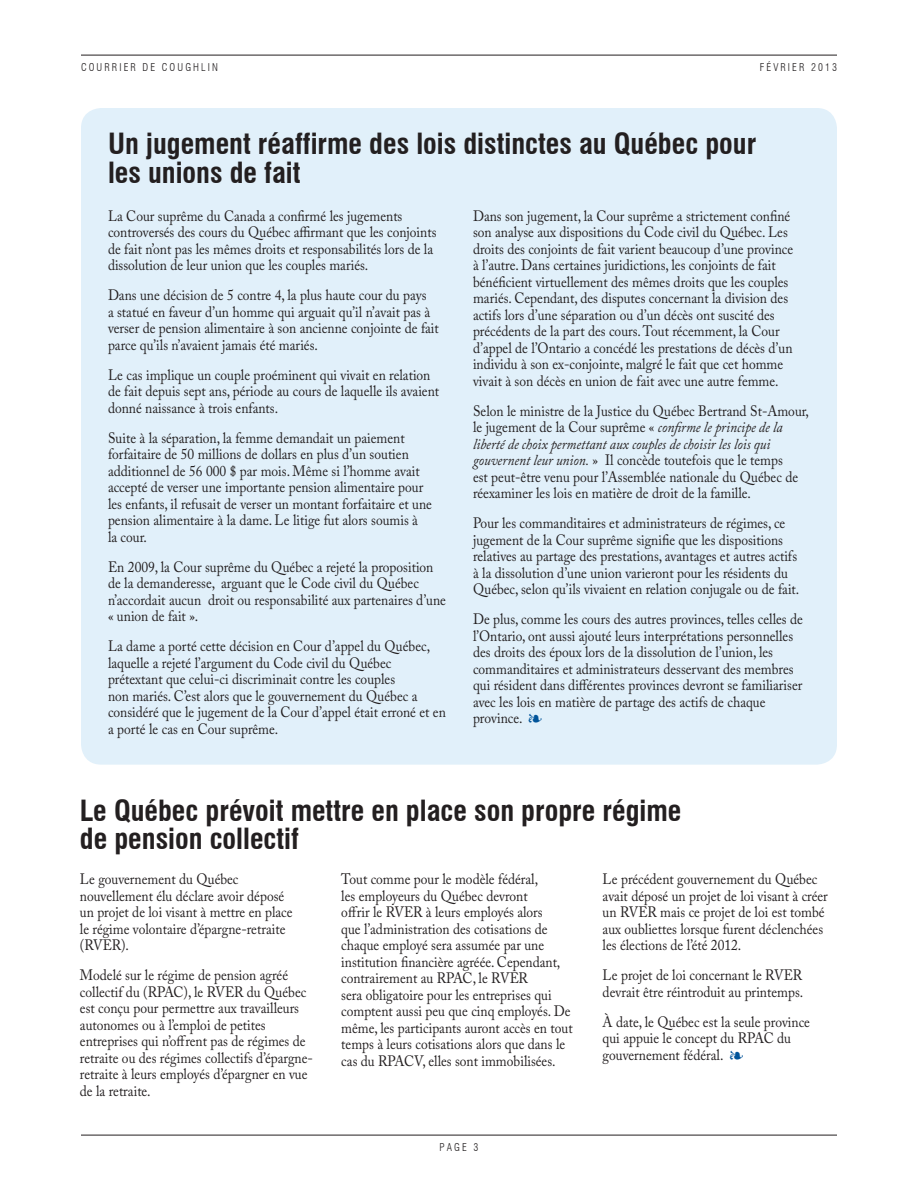
<style>
.page{position:relative;width:918px;height:1188px;background:#fff}
.page>*{position:absolute;margin:0;border:0;box-sizing:border-box;transform-origin:0 0}
.t1{font:700 condensed 28.5px/28.5px "Swiss 721 BT";color:#231f20}
.t2{font:15px/16.5px "Adobe Caslon Pro";color:#231f20;scale:.9 1}
.t3{font:300 condensed 10.5px "Swiss 721 BT";letter-spacing:.2em;color:#231f20}
.s1{font-style:italic}
.s2{color:#01549a}
</style>
<div class="page">
<hr style="left:81px;top:1135px;width:756px;height:1px;background:#231f20">
<hr style="left:81px;top:55px;width:756px;height:1px;background:#231f20">
<div style="left:81px;top:108px;width:756px;height:657px;background:#e1f0fa;border-radius:20px"></div>
<p class="t3" style="left:81px;top:61px;width:138px">COURRIER DE COUGHLIN</p>
<p class="t3" style="left:760px;top:61px;width:28px">FÉVRIER</p>
<p class="t3" style="left:811px;top:61px;width:27px">2013</p>
<h1 class="t1" style="left:108px;top:130px;width:650px">Un jugement réaffirme des lois distinctes au Québec pour les unions de fait</h1>
<p class="t2" style="left:108px;top:208px;width:366px">La Cour suprême du Canada a confirmé les jugements controversés des cours du Québec affirmant que les conjoints de fait n’ont pas les mêmes droits et responsabilités lors de la dissolution de leur union que les couples mariés.</p>
<p class="t2" style="left:108px;top:287px;width:369px">Dans une décision de 5 contre 4, la plus haute cour du pays<br>a statué en faveur d’un homme qui arguait qu’il n’avait pas à verser de pension alimentaire à son ancienne conjointe de fait parce qu’ils n’avaient jamais été mariés.</p>
<p class="t2" style="left:108px;top:367px;width:370px">Le cas implique un couple proéminent qui vivait en relation de fait depuis sept ans, période au cours de laquelle ils avaient donné naissance à trois enfants.</p>
<p class="t2" style="left:108px;top:430px;width:362px">Suite à la séparation, la femme demandait un paiement forfaitaire de 50 millions de dollars en plus d’un soutien additionnel de 56 000 $ par mois. Même si l’homme avait accepté de verser une importante pension alimentaire pour les enfants, il refusait de verser un montant forfaitaire et une pension alimentaire à la dame. Le litige fut alors soumis à<br>la cour.</p>
<p class="t2" style="left:108px;top:559px;width:377px">En 2009, la Cour suprême du Québec a rejeté la proposition de la demanderesse, arguant que le Code civil du Québec n’accordait aucun droit ou responsabilité aux partenaires d’une « union de fait ».</p>
<p class="t2" style="left:108px;top:638px;width:377px">La dame a porté cette décision en Cour d’appel du Québec, laquelle a rejeté l’argument du Code civil du Québec prétextant que celui-ci discriminait contre les couples<br>non mariés. C’est alors que le gouvernement du Québec a considéré que le jugement de la Cour d’appel était erroné et en a porté le cas en Cour suprême.</p>
<p class="t2" style="left:473px;top:208px;width:357px">Dans son jugement, la Cour suprême a strictement confiné son analyse aux dispositions du Code civil du Québec. Les droits des conjoints de fait varient beaucoup d’une province à l’autre. Dans certaines juridictions, les conjoints de fait bénéficient virtuellement des mêmes droits que les couples mariés. Cependant, des disputes concernant la division des actifs lors d’une séparation ou d’un décès ont suscité des précédents de la part des cours. Tout récemment, la Cour d’appel de l’Ontario a concédé les prestations de décès d’un individu à son ex-conjointe, malgré le fait que cet homme vivait à son décès en union de fait avec une autre femme.</p>
<p class="t2" style="left:473px;top:403px;width:375px">Selon le ministre de la Justice du Québec Bertrand St-Amour, le jugement de la Cour suprême « <span class="s1">confirme le principe de la liberté de choix permettant aux couples de choisir les lois qui gouvernent leur union.</span> » Il concède toutefois que le temps<br>est peut-être venu pour l’Assemblée nationale du Québec de réexaminer les lois en matière de droit de la famille.</p>
<p class="t2" style="left:473px;top:515px;width:364px">Pour les commanditaires et administrateurs de régimes, ce jugement de la Cour suprême signifie que les dispositions relatives au partage des prestations, avantages et autres actifs à la dissolution d’une union varieront pour les résidents du Québec, selon qu’ils vivaient en relation conjugale ou de fait.</p>
<p class="t2" style="left:473px;top:611px;width:368px">De plus, comme les cours des autres provinces, telles celles de l’Ontario, ont aussi ajouté leurs interprétations personnelles des droits des époux lors de la dissolution de l’union, les commanditaires et administrateurs desservant des membres qui résident dans différentes provinces devront se familiariser avec les lois en matière de partage des actifs de chaque province. <span class="s2">▪</span></p>
<h1 class="t1" style="left:80px;top:796px;width:603px">Le Québec prévoit mettre en place son propre régime de pension collectif</h1>
<p class="t2" style="left:80px;top:871px;width:238px">Le gouvernement du Québec nouvellement élu déclare avoir déposé un projet de loi visant à mettre en place le régime volontaire d’épargne-retraite (RVER).</p>
<p class="t2" style="left:80px;top:967px;width:260px">Modelé sur le régime de pension agréé collectif du (RPAC), le RVER du Québec est conçu pour permettre aux travailleurs autonomes ou à l’emploi de petites entreprises qui n’offrent pas de régimes de retraite ou des régimes collectifs d’épargne&shy;retraite à leurs employés d’épargner en vue de la retraite.</p>
<p class="t2" style="left:341px;top:871px;width:259px">Tout comme pour le modèle fédéral,<br>les employeurs du Québec devront<br>offrir le RVER à leurs employés alors<br>que l’administration des cotisations de chaque employé sera assumée par une institution financière agréée. Cependant, contrairement au RPAC, le RVER<br>sera obligatoire pour les entreprises qui comptent aussi peu que cinq employés. De même, les participants auront accès en tout temps à leurs cotisations alors que dans le cas du RPACV, elles sont immobilisées.</p>
<p class="t2" style="left:603px;top:871px;width:252px">Le précédent gouvernement du Québec avait déposé un projet de loi visant à créer un RVER mais ce projet de loi est tombé aux oubliettes lorsque furent déclenchées les élections de l’été 2012.</p>
<p class="t2" style="left:603px;top:967px;width:224px">Le projet de loi concernant le RVER devrait être réintroduit au printemps.</p>
<p class="t2" style="left:603px;top:1013px;width:232px">À date, le Québec est la seule province qui appuie le concept du RPAC du gouvernement fédéral. <span class="s2">▪</span></p>
<p class="t3" style="left:440px;top:1141px;width:40px">PAGE 3</p>
</div>
